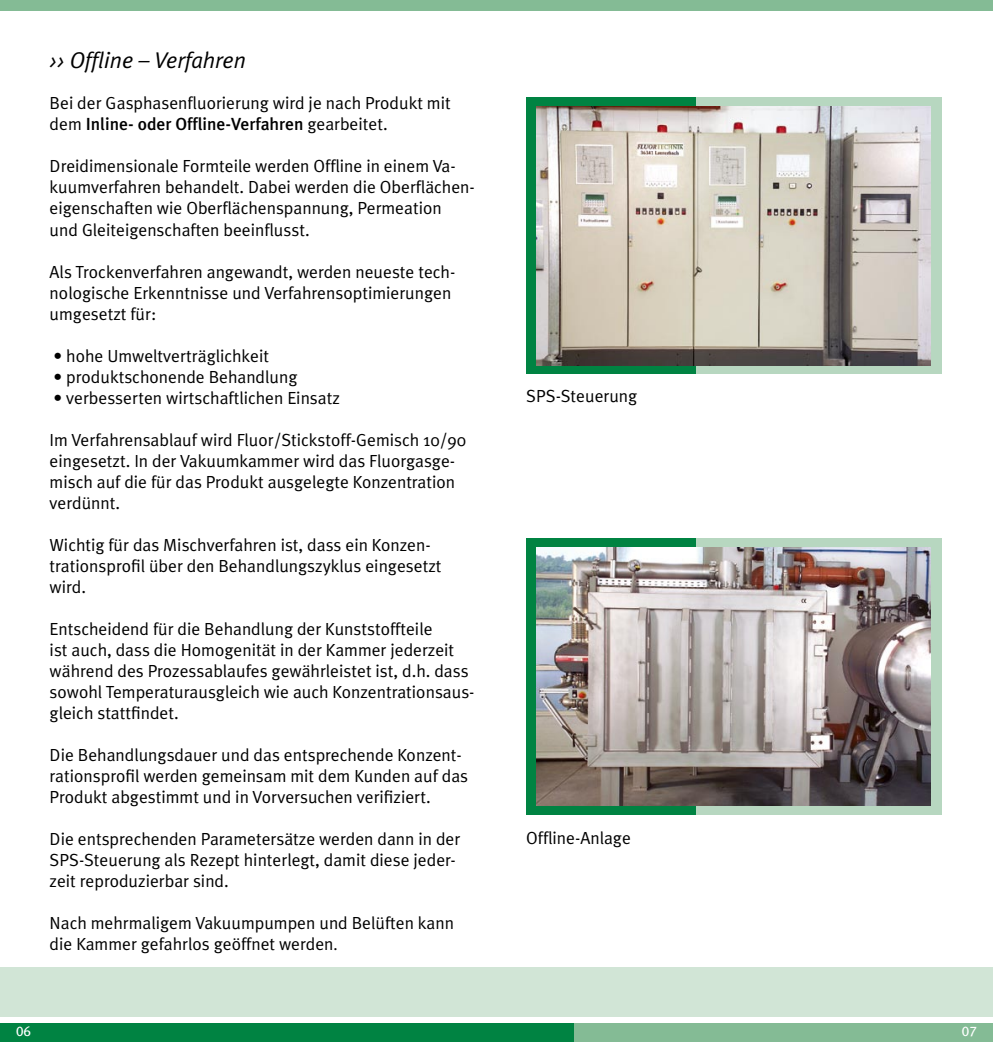
<style>
.page{position:relative;width:993px;height:1042px;background:#fff}
.page>*{position:absolute;margin:0;border:0;box-sizing:border-box;transform-origin:0 0}
.t1{font:italic 22.75px "Meta Plus Normal";color:#000}
.t2{font:17.5px/21px "Meta Plus Normal";color:#000}
.t3{font:500 17.5px "Meta Plus";color:#000}
.t4{font:14px "Meta Plus Book Caps";color:#fff}
.s1{font-size:23.62px}
.s2{font-family:"Meta Plus Normal";font-weight:400}
.s3{font-size:15.75px}
</style>
<div class="page">
<div style="left:419px;top:1023px;width:573px;height:19px;background:#84bb95"></div>
<div style="left:645px;top:97px;width:296px;height:277px;background:#b7d7c0"></div>
<div style="left:526px;top:97px;width:169px;height:277px;background:#008342"></div>
<img style="left:536px;top:106px;width:394px;height:259px">
<div style="left:645px;top:538px;width:296px;height:277px;background:#b7d7c0"></div>
<div style="left:526px;top:538px;width:169px;height:277px;background:#008342"></div>
<img style="left:536px;top:547px;width:394px;height:259px">
<div style="left:0;top:1023px;width:573px;height:19px;background:#008342"></div>
<div style="left:0;top:0;width:992px;height:11px;background:#84bb95"></div>
<div style="left:0;top:967px;width:992px;height:50px;background:#d1e5d6"></div>
<h1 class="t1" style="left:50px;top:47px;width:198px"><span class="s1">››</span> Offline – Verfahren</h1>
<p class="t2" style="left:50px;top:93px;width:402px">Bei der Gasphasenfluorierung wird je nach Produkt mit</p>
<p class="t3" style="left:50px;top:114px;width:339px"><span class="s2">dem</span> Inline- oder Offline-Verfahren <span class="s2">gearbeitet.</span></p>
<p class="t2" style="left:50px;top:156px;width:426px">Dreidimensionale Formteile werden Offline in einem Va&shy;kuumverfahren behandelt. Dabei werden die Oberflächen&shy;eigenschaften wie Oberflächenspannung, Permeation<br>und Gleiteigenschaften beeinflusst.</p>
<p class="t2" style="left:50px;top:261px;width:407px">Als Trockenverfahren angewandt, werden neueste tech&shy;nologische Erkenntnisse und Verfahrensoptimierungen umgesetzt für:</p>
<p class="t2" style="left:54px;top:345px;width:217px">• hohe Umweltverträglichkeit</p>
<p class="t2" style="left:54px;top:366px;width:245px">• produktschonende Behandlung</p>
<p class="t2" style="left:54px;top:387px;width:288px">• verbesserten wirtschaftlichen Einsatz</p>
<p class="t2" style="left:50px;top:429px;width:418px">Im Verfahrensablauf wird Fluor/Stickstoff-Gemisch 10/90 eingesetzt. In der Vakuumkammer wird das Fluorgasge&shy;misch auf die für das Produkt ausgelegte Konzentration verdünnt.</p>
<p class="t2" style="left:50px;top:534px;width:393px">Wichtig für das Mischverfahren ist, dass ein Konzen&shy;trationsprofil über den Behandlungszyklus eingesetzt wird.</p>
<p class="t2" style="left:50px;top:618px;width:426px">Entscheidend für die Behandlung der Kunststoffteile<br>ist auch, dass die Homogenität in der Kammer jederzeit während des Prozessablaufes gewährleistet ist, d.h. dass sowohl Temperaturausgleich wie auch Konzentrationsaus&shy;gleich stattfindet.</p>
<p class="t2" style="left:50px;top:744px;width:420px">Die Behandlungsdauer und das entsprechende Konzent&shy;rationsprofil werden gemeinsam mit dem Kunden auf das<br>Produkt abgestimmt und in Vorversuchen verifiziert.</p>
<p class="t2" style="left:50px;top:828px;width:412px">Die entsprechenden Parametersätze werden dann in der<br>SPS-Steuerung als Rezept hinterlegt, damit diese jeder&shy;zeit reproduzierbar sind.</p>
<p class="t2" style="left:50px;top:912px;width:406px">Nach mehrmaligem Vakuumpumpen und Belüften kann die Kammer gefahrlos geöffnet werden<span class="s3">.</span></p>
<p class="t2" style="left:526px;top:385px;width:112px">SPS-Steuerung</p>
<p class="t2" style="left:526px;top:827px;width:106px">Offline-Anlage</p>
<p class="t4" style="left:16px;top:1022px;width:16px">06</p>
<p class="t4" style="left:961px;top:1022px;width:16px">07</p>
</div>
